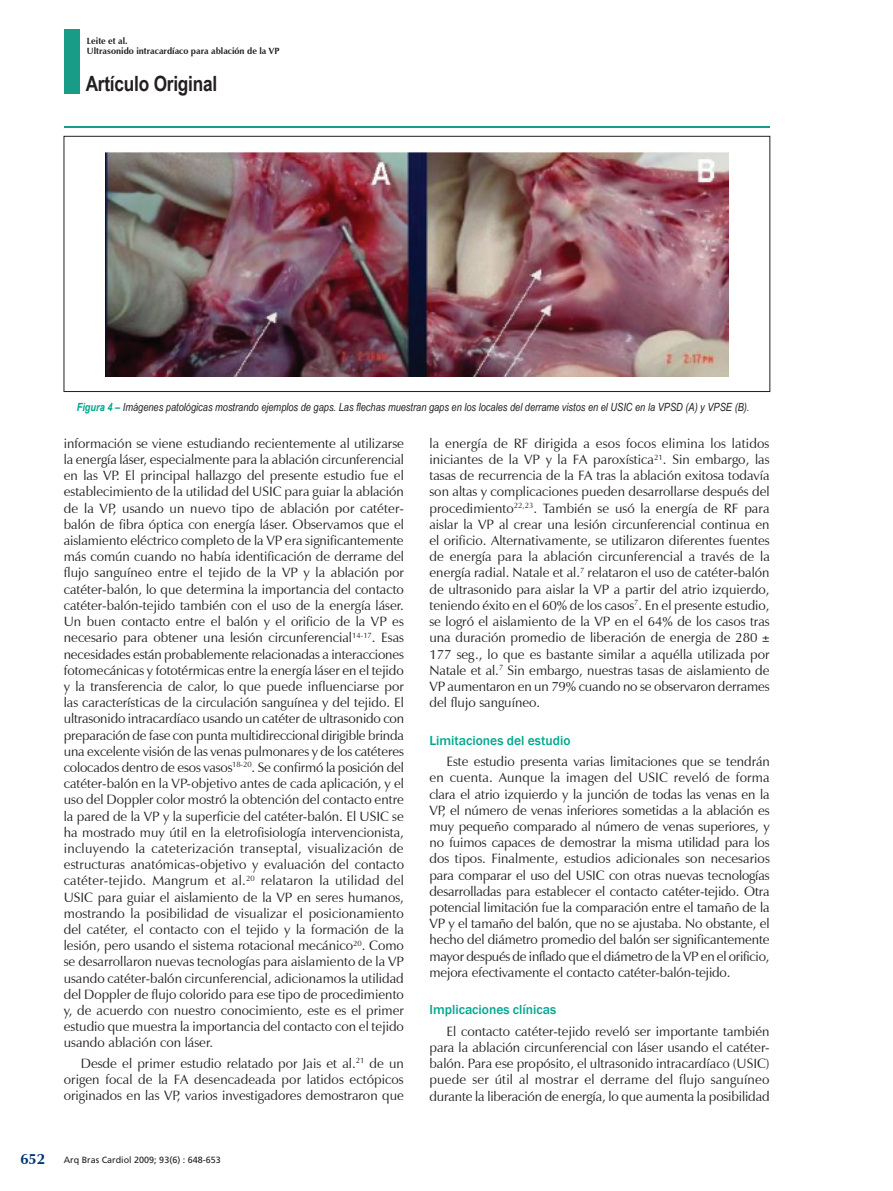
<style>
.page{position:relative;width:893px;height:1191px;background:#fff}
.page>*{position:absolute;margin:0;border:0;box-sizing:border-box;transform-origin:0 0}
.t1{font:700 21px "Arial Narrow";letter-spacing:-.01em;color:#231f20}
.t2{font:700 15px "Zapf Humanist 601 BT";color:#013775}
.z05_0_texto_txt{font:13.5px/16.2px "Zapf Humanist 601 BT";color:#231f20;text-align:justify}
.z04_1_sub2{font:500 13.5px "Franklin Gothic";color:#00a78e}
.z07_4_figura_titulo{font:italic 11.25px "Arial Narrow";color:#231f20}
.t3{font:700 9px/10.8px "Zapf Humanist 601 BT";color:#231f20}
.t4{font:9px "Frutiger LT Std";color:#231f20}
.s1{font-weight:700;color:#00a78e}
</style>
<div class="page">
<hr style="left:64px;top:126px;width:706px;height:2px;background:#189c88">
<div style="left:64px;top:29px;width:16px;height:65px;background:#189c88"></div>
<img style="left:106px;top:152px;width:622px;height:224px">
<div style="left:64px;top:136px;width:706px;height:256px;border:1px solid #231f20"></div>
<p class="t3" style="left:87px;top:35px;width:194px">Leite et al.<br>Ultrasonido intracardíaco para ablación de la VP</p>
<h1 class="t1" style="left:86px;top:68px;width:133px">Artículo Original</h1>
<p class="z07_4_figura_titulo" style="left:77px;top:399px;width:674px"><span class="s1">Figura 4 –</span> Imágenes patológicas mostrando ejemplos de gaps. Las flechas muestran gaps en los locales del derrame vistos en el USIC en la VPSD (A) y VPSE (B).</p>
<p class="z05_0_texto_txt" style="left:64px;top:435px;width:342px">información se viene estudiando recientemente al utilizarse la energía láser, especialmente para la ablación circunferencial en las VP. El principal hallazgo del presente estudio fue el establecimiento de la utilidad del USIC para guiar la ablación de la VP, usando un nuevo tipo de ablación por catéter&shy;balón de fibra óptica con energía láser. Observamos que el aislamiento eléctrico completo de la VP era significantemente más común cuando no había identificación de derrame del flujo sanguíneo entre el tejido de la VP y la ablación por catéter-balón, lo que determina la importancia del contacto catéter-balón-tejido también con el uso de la energía láser.<br>Un buen contacto entre el balón y el orificio de la VP es necesario para obtener una lesión circunferencial<sup>14-17</sup>. Esas necesidades están probablemente relacionadas a interacciones fotomecánicas y fototérmicas entre la energía láser en el tejido y la transferencia de calor, lo que puede influenciarse por las características de la circulación sanguínea y del tejido. El ultrasonido intracardíaco usando un catéter de ultrasonido con preparación de fase con punta multidireccional dirigible brinda una excelente visión de las venas pulmonares y de los catéteres colocados dentro de esos vasos<sup>18-20</sup>. Se confirmó la posición del catéter-balón en la VP-objetivo antes de cada aplicación, y el uso del Doppler color mostró la obtención del contacto entre la pared de la VP y la superficie del catéter-balón. El USIC se ha mostrado muy útil en la eletrofisiología intervencionista, incluyendo la cateterización transeptal, visualización de estructuras anatómicas-objetivo y evaluación del contacto catéter-tejido. Mangrum et al.<sup>20</sup> relataron la utilidad del USIC para guiar el aislamiento de la VP en seres humanos, mostrando la posibilidad de visualizar el posicionamiento del catéter, el contacto con el tejido y la formación de la lesión, pero usando el sistema rotacional mecánico<sup>20</sup>. Como se desarrollaron nuevas tecnologías para aislamiento de la VP usando catéter-balón circunferencial, adicionamos la utilidad del Doppler de flujo colorido para ese tipo de procedimiento y, de acuerdo con nuestro conocimiento, este es el primer estudio que muestra la importancia del contacto con el tejido usando ablación con láser.</p>
<p class="z05_0_texto_txt" style="left:64px;top:1055px;width:342px;text-indent:17px">Desde el primer estudio relatado por Jais et al.<sup>21</sup> de un origen focal de la FA desencadeada por latidos ectópicos originados en las VP, varios investigadores demostraron que</p>
<p class="z05_0_texto_txt" style="left:429px;top:435px;width:342px;text-align:left">la energía de RF dirigida a esos focos elimina los latidos iniciantes de la VP y la FA paroxística<sup>21</sup>. Sin embargo, las tasas de recurrencia de la FA tras la ablación exitosa todavía son altas y complicaciones pueden desarrollarse después del procedimiento<sup>22,23</sup>. También se usó la energía de RF para aislar la VP al crear una lesión circunferencial continua en el orificio. Alternativamente, se utilizaron diferentes fuentes de energía para la ablación circunferencial a través de la energía radial. Natale et al.<sup>7</sup> relataron el uso de catéter-balón de ultrasonido para aislar la VP a partir del atrio izquierdo, teniendo éxito en el 60% de los casos<sup>7</sup>. En el presente estudio, se logró el aislamiento de la VP en el 64% de los casos tras una duración promedio de liberación de energia de 280<br>177 seg., lo que es bastante similar a aquélla utilizada por Natale et al.<sup>7</sup> Sin embargo, nuestras tasas de aislamiento de VP aumentaron en un 79% cuando no se observaron derrames del flujo sanguíneo.</p>
<p class="z04_1_sub2" style="left:429px;top:731px;width:142px">Limitaciones del estudio</p>
<p class="z05_0_texto_txt" style="left:429px;top:753px;width:342px;text-indent:17px">Este estudio presenta varias limitaciones que se tendrán en cuenta. Aunque la imagen del USIC reveló de forma clara el atrio izquierdo y la junción de todas las venas en la VP, el número de venas inferiores sometidas a la ablación es muy pequeño comparado al número de venas superiores, y no fuimos capaces de demostrar la misma utilidad para los dos tipos. Finalmente, estudios adicionales son necesarios para comparar el uso del USIC con otras nuevas tecnologías desarrolladas para establecer el contacto catéter-tejido. Otra potencial limitación fue la comparación entre el tamaño de la VP y el tamaño del balón, que no se ajustaba. No obstante, el hecho del diámetro promedio del balón ser significantemente mayor después de inflado que el diámetro de la VP en el orificio, mejora efectivamente el contacto catéter-balón-tejido.</p>
<p class="z04_1_sub2" style="left:429px;top:1001px;width:128px">Implicaciones clínicas</p>
<p class="z05_0_texto_txt" style="left:429px;top:1023px;width:342px;text-indent:17px">El contacto catéter-tejido reveló ser importante también para la ablación circunferencial con láser usando el catéter&shy;balón. Para ese propósito, el ultrasonido intracardíaco (USIC) puede ser útil al mostrar el derrame del flujo sanguíneo durante la liberación de energía, lo que aumenta la posibilidad</p>
<p class="t2" style="left:20px;top:1149px;width:26px">652</p>
<p class="t4" style="left:64px;top:1154px;width:159px">Arq Bras Cardiol 2009; 93(6) : 648-653</p>
</div>
